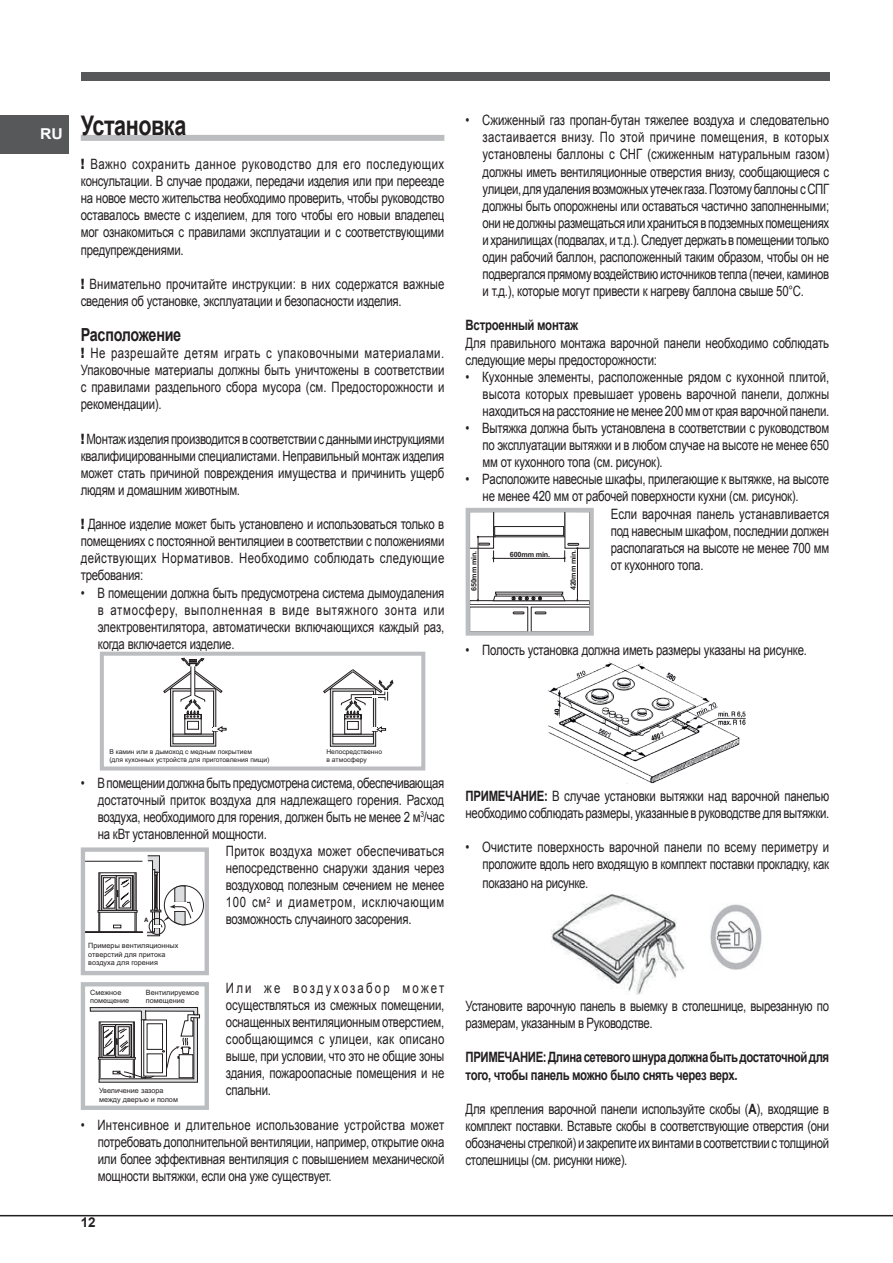
<style>
.page{position:relative;width:893px;height:1263px;background:#fff}
.page>*{position:absolute;margin:0;border:0;box-sizing:border-box;transform-origin:0 0}
.HEAD1New-RU{font:700 27px "Arial";letter-spacing:-.02em;color:#231f20;scale:.8 1}
.HEAD_2{font:700 18px "Arial";letter-spacing:-.02em;color:#231f20;scale:.8 1}
.BODY_TEXT_bullet_lis{font:14.25px/17.1px "Arial";letter-spacing:-.02em;color:#231f20;text-align:justify;scale:.8 1}
.BODY_TEXT{font:14.25px/17.1px "Arial";letter-spacing:-.02em;color:#231f20;text-align:justify;scale:.8 1}
.Avvertenze{font:14.25px/17.1px "Arial";letter-spacing:-.03em;color:#231f20;scale:.8 1}
.Avvertenze-2{font:700 14.25px/17.1px "Arial";letter-spacing:-.035em;color:#231f20;scale:.8 1}
.BODY_TEXT_bullet_lis-2{font:700 14.25px "Arial";letter-spacing:-.02em;color:#231f20;scale:.8 1}
.t1{font:700 13.5px "Arial";color:#231f20}
.t2{font:7.2px/8.7px "Arial";color:#231f20}
.t3{font:700 7.2px "Arial";letter-spacing:-.025em;color:#231f20}
.t4{font:6.75px/8.1px "Arial";color:#231f20}
.t5{font:700 6px "Helvetica";color:#231f20}
.s1{font-weight:900}
.s2{font-weight:700}
</style>
<div class="page">
<hr style="left:0;top:1215px;width:893px;height:1px;background:#231f20">
<div style="left:0;top:115px;width:68px;height:38px;background:#57585a"></div>
<div style="left:81px;top:72px;width:748px;height:8px;background:#57585a"></div>
<div style="left:81px;top:135px;width:363px;height:6px;background:#bcbdc0"></div>
<svg style="left:170px;top:734px;width:46px;height:12px"></svg>
<div style="left:173px;top:691px;width:41px;height:53px;background:#fff"></div>
<div style="left:173px;top:734px;width:41px;height:2px;background:#dcdddf;border:1px solid #231f20"></div>
<div style="left:330px;top:688px;width:46px;height:58px;background:#5f5d5e;border:1px solid #231f20"></div>
<div style="left:333px;top:691px;width:41px;height:53px;background:#fff"></div>
<div style="left:332px;top:734px;width:42px;height:3px;background:#dcdddf;border:1px solid #231f20"></div>
<svg style="left:163px;top:658px;width:230px;height:76px"></svg>
<div style="left:100px;top:652px;width:325px;height:118px;border:4px solid #bcbdc0"></div>
<div style="left:164px;top:885px;width:40px;height:40px;border:1px solid #231f20;border-radius:50%"></div>
<svg style="left:86px;top:855px;width:107px;height:81px"></svg>
<div style="left:81px;top:847px;width:128px;height:128px;border:4px solid #bcbdc0"></div>
<svg style="left:90px;top:1007px;width:110px;height:76px"></svg>
<div style="left:81px;top:982px;width:128px;height:128px;border:4px solid #babec1"></div>
<img style="left:548px;top:662px;width:198px;height:121px">
<img style="left:551px;top:894px;width:134px;height:100px">
<img style="left:710px;top:904px;width:52px;height:66px">
<div style="left:469px;top:600px;width:121px;height:5px;border:1px solid #231f20"></div>
<div style="left:493px;top:511px;width:72px;height:26px;background:#fff;border:1px solid #231f20"></div>
<div style="left:469px;top:511px;width:25px;height:37px;border:1px solid #231f20"></div>
<svg style="left:493px;top:593px;width:72px;height:8px"></svg>
<div style="left:494px;top:526px;width:70px;height:10px;background:#fff;border:1px solid #231f20"></div>
<hr style="left:493px;top:558px;width:72px;height:1px;background:#231f20">
<svg style="left:563px;top:543px;width:16px;height:19px"></svg>
<hr style="left:577px;top:548px;width:1px;height:53px;background:#231f20">
<hr style="left:478px;top:537px;width:1px;height:64px;background:#231f20">
<svg style="left:477px;top:536px;width:19px;height:26px"></svg>
<svg style="left:535px;top:612px;width:11px;height:2px"></svg>
<svg style="left:513px;top:612px;width:11px;height:2px"></svg>
<div style="left:466px;top:508px;width:128px;height:128px;border:4px solid #bcbdc0"></div>
<p class="HEAD1New-RU" style="left:40px;top:108px;width:184px"><sub>RU</sub> Установка</p>
<p class="BODY_TEXT" style="left:81px;top:156px;width:456px"><span class="s1">!</span> Важно сохранить данное руководство для его последующих консультации. В случае продажи, передачи изделия или при переезде на новое место жительства необходимо проверить, чтобы руководство оставалось вместе с изделием, для того чтобы его новыи владелец мог ознакомиться с правилами эксплуатации и с соответствующими предупреждениями.</p>
<p class="BODY_TEXT" style="left:81px;top:275px;width:456px"><span class="s1">!</span> Внимательно прочитайте инструкции: в них содержатся важные сведения об установке, эксплуатации и безопасности изделия.</p>
<p class="HEAD_2" style="left:81px;top:323px;width:127px">Расположение</p>
<p class="BODY_TEXT" style="left:81px;top:345px;width:456px"><span class="s1">!</span> Не разрешайте детям играть с упаковочными материалами.<br>Упаковочные материалы должны быть уничтожены в соответствии с правилами раздельного сбора мусора (см. Предосторожности и рекомендации).</p>
<p class="BODY_TEXT" style="left:81px;top:430px;width:456px"><span class="s1">!</span> Монтаж изделия производится в соответствии с данными инструкциями квалифицированными специалистами. Неправильный монтаж изделия может стать причиной повреждения имущества и причинить ущерб людям и домашним животным.</p>
<p class="BODY_TEXT" style="left:81px;top:516px;width:456px"><span class="s1">!</span> Данное изделие может быть установлено и использоваться только в помещениях с постоянной вентиляциеи в соответствии с положениями действующих Нормативов. Необходимо соблюдать следующие требования:</p>
<p class="BODY_TEXT_bullet_lis" style="left:98px;top:584px;width:435px;text-indent:-17px">• В помещении должна быть предусмотрена система дымоудаления в атмосферу, выполненная в виде вытяжного зонта или электровентилятора, автоматически включающихся каждый раз, когда включается изделие.</p>
<p class="BODY_TEXT_bullet_lis" style="left:483px;top:112px;width:435px;text-indent:-17px">• Сжиженный газ пропан-бутан тяжелее воздуха и следовательно застаивается внизу. По этой причине помещения, в которых установлены баллоны с СНГ (сжиженным натуральным газом) должны иметь вентиляционные отверстия внизу, сообщающиеся с улицеи, для удаления возможных утечек газа. Поэтому баллоны с СПГ должны быть опорожнены или оставаться частично заполненными; они не должны размещаться или храниться в подземных помещениях и хранилищах (подвалах, и т.д.). Следует держать в помещении только один рабочий баллон, расположенный таким образом, чтобы он не подвергался прямому воздействию источников тепла (печеи, каминов и т.д.), которые могут привести к нагреву баллона свыше 50°C.</p>
<p class="BODY_TEXT_bullet_lis-2" style="left:466px;top:316px;width:142px">Встроенный монтаж</p>
<p class="BODY_TEXT" style="left:466px;top:334px;width:456px">Для правильного монтажа варочной панели необходимо соблюдать следующие меры предосторожности:</p>
<p class="BODY_TEXT_bullet_lis" style="left:483px;top:368px;width:435px;text-indent:-17px">• Кухонные элементы, расположенные рядом с кухонной плитой, высота которых превышает уровень варочной панели, должны находиться на расстояние не менее 200 мм от края варочной панели.</p>
<p class="BODY_TEXT_bullet_lis" style="left:483px;top:420px;width:435px;text-indent:-17px">• Bытяжка должна быть установлена в соответствии с руководством по эксплуатации вытяжки и в любом случае на высоте не менее 650 мм от кухонного топа (см. рисунок).</p>
<p class="BODY_TEXT_bullet_lis" style="left:483px;top:471px;width:435px;text-indent:-17px">• Pасположите навесные шкафы, прилегающие к вытяжке, на высоте не менее 420 мм от рабочей поверхности кухни (см. рисунок).</p>
<p class="BODY_TEXT" style="left:611px;top:505px;width:275px">Если варочная панель устанавливается под навесным шкафом, последнии должен располагаться на высоте не менее 700 мм от кухонного топа.</p>
<p class="t3" style="left:469px;top:591px;width:42px;rotate:-90deg">650mm min.</p>
<p class="t3" style="left:569px;top:590px;width:42px;rotate:-90deg">420mm min.</p>
<p class="t3" style="left:510px;top:549px;width:42px">600mm min.</p>
<p class="BODY_TEXT_bullet_lis" style="left:466px;top:642px;width:428px">• Полость установка должна иметь размеры указаны на рисунке.</p>
<p class="t4" style="left:109px;top:748px;width:162px">B камин или в дымоход с медным покрытием<br>(для кухонных устpойств для приготовления пищи)</p>
<p class="t4" style="left:326px;top:748px;width:57px">Нeпосредствeннo в aтмосфepy</p>
<p class="BODY_TEXT_bullet_lis" style="left:98px;top:774px;width:435px;text-indent:-17px">• В помещении должна быть предусмотрена система, обеспечивающая достаточный приток воздуха для надлежащего горения. Расход воздуха, необходимого для горения, должен быть не менее 2 м<sup>3</sup>/час на кВт установленной мощности.</p>
<p class="BODY_TEXT" style="left:226px;top:843px;width:275px">Приток воздуха может обеспечиваться непосредственно снаружи здания через воздуховод полезным сечением не менее 100 см<sup>2</sup> и диаметром, исключающим возможность случаиного засорения.</p>
<p class="t5" style="left:144px;top:916px;width:6px">A</p>
<p class="t2" style="left:88px;top:941px;width:92px">Пpимepы вeнтиляциoнных отвepстий для притокa вoздyхa для гоpeния</p>
<p class="t2" style="left:90px;top:988px;width:41px">Cмeжное помещение</p>
<p class="t2" style="left:146px;top:988px;width:55px">Вентилируемое помещение</p>
<p class="BODY_TEXT" style="left:226px;top:979px;width:275px">Или же воздухозабор может осуществляться из смежных помещении, оснащенных вентиляционным отверстием, сообщающимся с улицеи, как описано выше, при условии, что это не общие зоны здания, пожароопасные помещения и не спальни.</p>
<p class="BODY_TEXT_bullet_lis" style="left:98px;top:1116px;width:435px;text-indent:-17px">• Интенсивное и длительное использование устройства может потребовать дополнительной вентиляции, например, открытие окна или более эффективная вентиляция с повышением механической мощности вытяжки, если она уже существует.</p>
<p class="t2" style="left:99px;top:1086px;width:80px">Увеличение зазора между дверъю и полом</p>
<p class="t1" style="left:81px;top:1213px;width:17px">12</p>
<p class="BODY_TEXT" style="left:466px;top:787px;width:456px"><span class="s2">ПРИМЕЧАНИЕ:</span> В случае установки вытяжки над варочной панелью необходимо соблюдать размеры, указанные в руководстве для вытяжки.</p>
<p class="BODY_TEXT_bullet_lis" style="left:466px;top:838px;width:456px;text-align:right">• Очистите поверхность варочной панели по всему периметру и проложите вдоль него входящую в комплект поставки прокладку, как</p>
<p class="BODY_TEXT_bullet_lis" style="left:483px;top:874px;width:134px">показано на рисунке.</p>
<p class="Avvertenze" style="left:466px;top:998px;width:456px">Установите варочную панель в выемку в столешнице, вырезанную по размерам, указанным в Руководстве.</p>
<p class="Avvertenze-2" style="left:466px;top:1049px;width:456px">ПРИМЕЧАНИЕ: Длина сетевого шнура должна быть достаточной для того, чтобы панель можно было снять через верх.</p>
<p class="Avvertenze" style="left:466px;top:1100px;width:456px;text-align:justify">Для крепления варочной панели используйте скобы (<span class="s2">A</span>), входящие в комплект поставки. Вставьте скобы в соответствующие отверстия (они обозначены стрелкой) и закрепите их винтами в соответствии с толщиной столешницы (см. рисунки ниже).</p>
</div>
